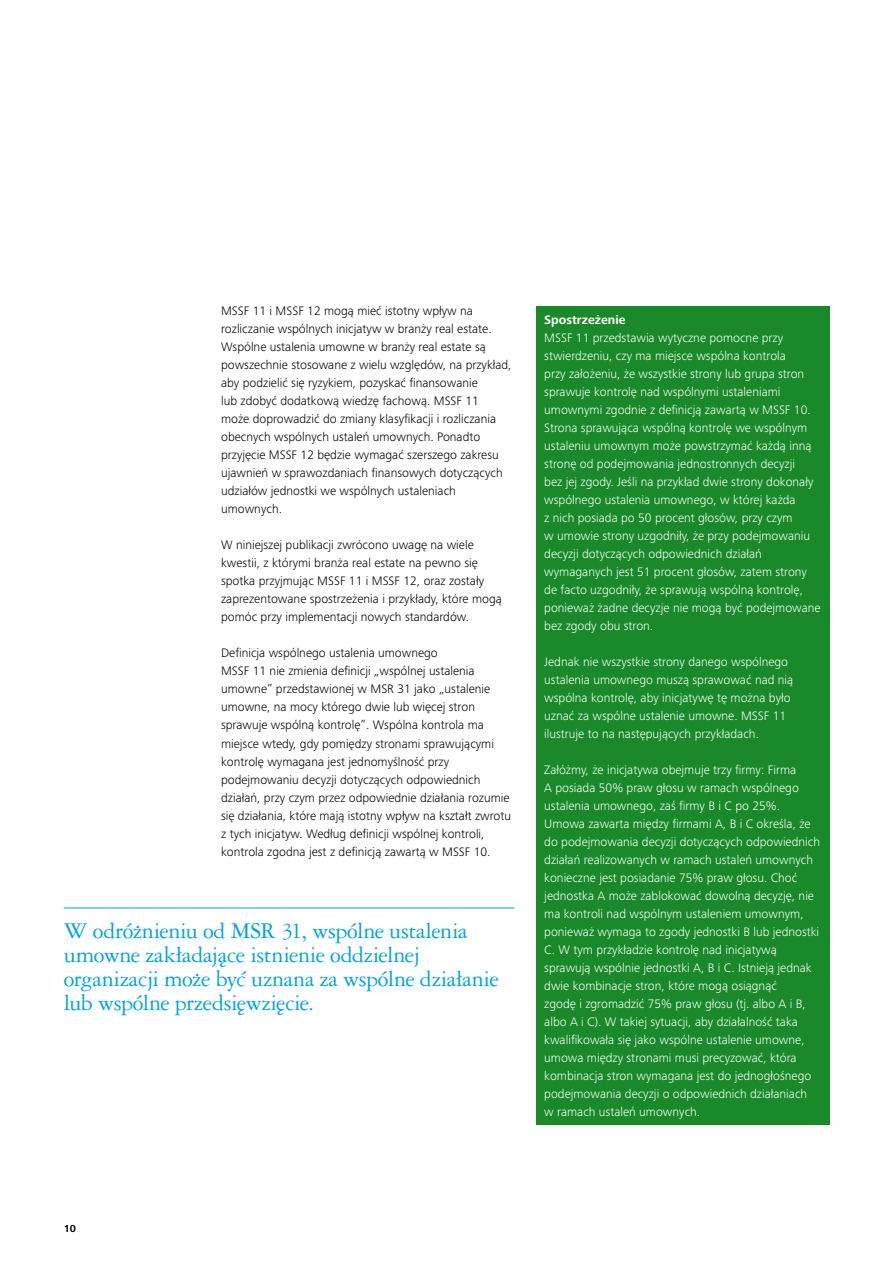
<style>
.page{position:relative;width:893px;height:1263px;background:#fff}
.page>*{position:absolute;margin:0;border:0;box-sizing:border-box;transform-origin:0 0}
.t1{font:24px/24px "Garamond 3 CE";letter-spacing:-.02em;color:#00a3de}
.t2{font:300 12.75px/18px "Frutiger Next Pro";color:#fff}
.t3{font:300 12.75px/18px "Frutiger Next Pro";color:#000}
.t4{font:700 12.75px "Frutiger Next Pro";color:#fff}
.t5{font:700 10.5px "Frutiger Next Pro";color:#000}
</style>
<div class="page">
<div style="left:536px;top:306px;width:293px;height:818px;background:#198929"></div>
<hr style="left:64px;top:907px;width:450px;height:1px;background:#00a3de">
<p class="t3" style="left:221px;top:302px;width:292px">MSSF 11 i MSSF 12 mogą mieć istotny wpływ na rozliczanie wspólnych inicjatyw w branży real estate.<br>Wspólne ustalenia umowne w branży real estate są powszechnie stosowane z wielu względów, na przykład, aby podzielić się ryzykiem, pozyskać finansowanie<br>lub zdobyć dodatkową wiedzę fachową. MSSF 11<br>może doprowadzić do zmiany klasyfikacji i rozliczania obecnych wspólnych ustaleń umownych. Ponadto przyjęcie MSSF 12 będzie wymagać szerszego zakresu ujawnień w sprawozdaniach finansowych dotyczących udziałów jednostki we wspólnych ustaleniach umownych.</p>
<p class="t3" style="left:221px;top:536px;width:282px">W niniejszej publikacji zwrócono uwagę na wiele kwestii, z którymi branża real estate na pewno się spotka przyjmując MSSF 11 i MSSF 12, oraz zostały zaprezentowane spostrzeżenia i przykłady, które mogą pomóc przy implementacji nowych standardów.</p>
<p class="t3" style="left:221px;top:644px;width:292px">Definicja wspólnego ustalenia umownego<br>MSSF 11 nie zmienia definicji „wspólnej ustalenia umowne” przedstawionej w MSR 31 jako „ustalenie umowne, na mocy którego dwie lub więcej stron sprawuje wspólną kontrolę”. Wspólna kontrola ma miejsce wtedy, gdy pomiędzy stronami sprawującymi kontrolę wymagana jest jednomyślność przy podejmowaniu decyzji dotyczących odpowiednich działań, przy czym przez odpowiednie działania rozumie się działania, które mają istotny wpływ na kształt zwrotu z tych inicjatyw. Według definicji wspólnej kontroli, kontrola zgodna jest z definicją zawartą w MSSF 10.</p>
<h1 class="t1" style="left:64px;top:919px;width:436px">W odróżnieniu od MSR 31, wspólne ustalenia umowne zakładające istnienie oddzielnej organizacji może być uznana za wspólne działanie lub wspólne przedsięwzięcie.</h1>
<p class="t4" style="left:544px;top:312px;width:83px">Spostrzeżenie</p>
<p class="t2" style="left:544px;top:329px;width:278px">MSSF 11 przedstawia wytyczne pomocne przy stwierdzeniu, czy ma miejsce wspólna kontrola<br>przy założeniu, że wszystkie strony lub grupa stron sprawuje kontrolę nad wspólnymi ustaleniami umownymi zgodnie z definicją zawartą w MSSF 10.<br>Strona sprawująca wspólną kontrolę we wspólnym ustaleniu umownym może powstrzymać każdą inną stronę od podejmowania jednostronnych decyzji<br>bez jej zgody. Jeśli na przykład dwie strony dokonały wspólnego ustalenia umownego, w której każda<br>z nich posiada po 50 procent głosów, przy czym<br>w umowie strony uzgodniły, że przy podejmowaniu decyzji dotyczących odpowiednich działań wymaganych jest 51 procent głosów, zatem strony de facto uzgodniły, że sprawują wspólną kontrolę, ponieważ żadne decyzje nie mogą być podejmowane bez zgody obu stron.</p>
<p class="t2" style="left:544px;top:653px;width:251px">Jednak nie wszystkie strony danego wspólnego ustalenia umownego muszą sprawować nad nią wspólna kontrolę, aby inicjatywę tę można było uznać za wspólne ustalenie umowne. MSSF 11 ilustruje to na następujących przykładach.</p>
<p class="t2" style="left:544px;top:761px;width:277px">Załóżmy, że inicjatywa obejmuje trzy firmy: Firma<br>A posiada 50% praw głosu w ramach wspólnego ustalenia umownego, zaś firmy B i C po 25%.<br>Umowa zawarta między firmami A, B i C określa, że do podejmowania decyzji dotyczących odpowiednich działań realizowanych w ramach ustaleń umownych konieczne jest posiadanie 75% praw głosu. Choć jednostka A może zablokować dowolną decyzję, nie ma kontroli nad wspólnym ustaleniem umownym, ponieważ wymaga to zgody jednostki B lub jednostki C. W tym przykładzie kontrolę nad inicjatywą sprawują wspólnie jednostki A, B i C. Istnieją jednak dwie kombinacje stron, które mogą osiągnąć<br>zgodę i zgromadzić 75% praw głosu (tj. albo A i B, albo A i C). W takiej sytuacji, aby działalność taka kwalifikowała się jako wspólne ustalenie umowne, umowa między stronami musi precyzować, która kombinacja stron wymagana jest do jednogłośnego podejmowania decyzji o odpowiednich działaniach<br>w ramach ustaleń umownych.</p>
<p class="t5" style="left:64px;top:1222px;width:14px">10</p>
</div>
